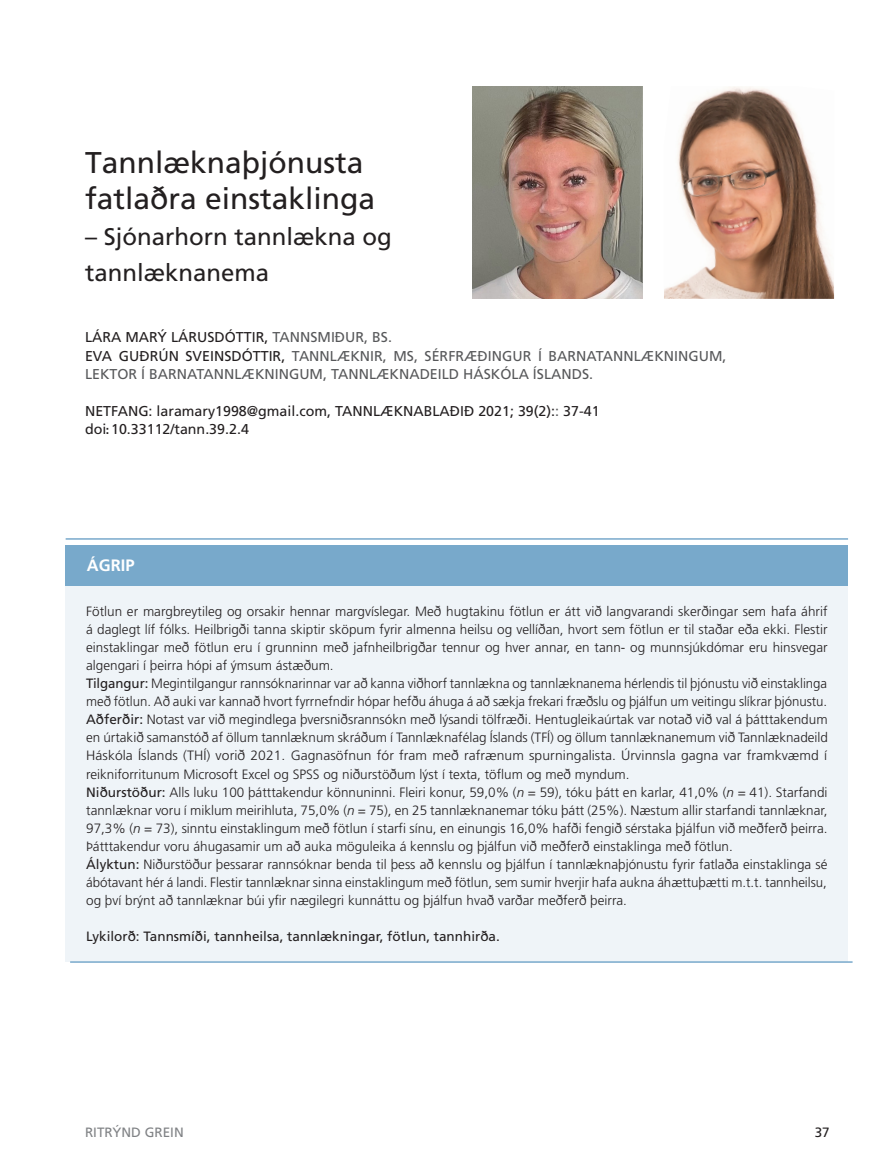
<style>
.page{position:relative;width:893px;height:1170px;background:#fff}
.page>*{position:absolute;margin:0;border:0;box-sizing:border-box;transform-origin:0 0}
.t1{font:30px/36px "Frutiger LT Std";color:#231f20}
.t2{font:24px/36px "Frutiger LT Std";color:#231f20}
.t3{font:700 16.5px "Frutiger LT Std";color:#fff}
.t4{font:14.25px/18.8px "Frutiger LT Std";color:#57585a}
.t5{font:14.25px/18px "Frutiger LT Std";color:#231f20}
.t6{font:300 13.5px/18px "Frutiger LT Std";color:#231f20}
.t7{font:13.5px "Frutiger LT Std";color:#231f20}
.t8{font:13.5px "Frutiger LT Std";color:#808285}
.s1{color:#231f20}
.s2{color:#57585a}
.s3{font-family:"Gadget";font-size:11.55px}
.s4{font-weight:400}
.s5{font-style:italic}
</style>
<div class="page">
<div style="left:66px;top:551px;width:782px;height:410px;background:#eff4f8"></div>
<hr style="left:66px;top:538px;width:782px;height:1px;background:#78a9cb">
<hr style="left:70px;top:961px;width:783px;height:1px;background:#78a9cb">
<div style="left:66px;top:544px;width:782px;height:41px;background:#78a9cb"></div>
<img style="left:664px;top:87px;width:170px;height:212px">
<img style="left:472px;top:86px;width:170px;height:213px">
<h1 class="t1" style="left:85px;top:145px;width:292px">Tannlæknaþjónusta fatlaðra einstaklinga</h1>
<h2 class="t2" style="left:85px;top:219px;width:308px">– Sjónarhorn tannlækna og tannlæknanema</h2>
<p class="t4" style="left:85px;top:327px;width:643px"><span class="s1">LÁRA MARÝ LÁRUSDÓTTIR,</span> TANNSMIÐUR, BS.<br><span class="s1">EVA GUÐRÚN SVEINSDÓTTIR,</span> TANNLÆKNIR, MS, SÉRFRÆÐINGUR Í BARNATANNLÆKNINGUM,<br>LEKTOR Í BARNATANNLÆKNINGUM, TANNLÆKNADEILD HÁSKÓLA ÍSLANDS.</p>
<p class="t5" style="left:85px;top:402px;width:516px">NETFANG: laramary1998@gmail.com, TANNLÆKNABLAÐIÐ 2021; 39(2):<span class="s2">:</span> 37-41 doi<span class="s3">:</span> 10.33112/tann.39.2.4</p>
<p class="t3" style="left:87px;top:555px;width:49px">ÁGRIP</p>
<p class="t6" style="left:86px;top:603px;width:743px">Fötlun er margbreytileg og orsakir hennar margvíslegar. Með hugtakinu fötlun er átt við langvarandi skerðingar sem hafa áhrif á daglegt líf fólks. Heilbrigði tanna skiptir sköpum fyrir almenna heilsu og vellíðan, hvort sem fötlun er til staðar eða ekki. Flestir einstaklingar með fötlun eru í grunninn með jafnheilbrigðar tennur og hver annar, en tann- og munnsjúkdómar eru hinsvegar algengari í þeirra hópi af ýmsum ástæðum.<br><span class="s4">Tilgangur:</span> Megintilgangur rannsóknarinnar var að kanna viðhorf tannlækna og tannlæknanema hérlendis til þjónustu við einstaklinga með fötlun. Að auki var kannað hvort fyrrnefndir hópar hefðu áhuga á að sækja frekari fræðslu og þjálfun um veitingu slíkrar þjónustu.<br><span class="s4">Aðferðir:</span> Notast var við megindlega þversniðsrannsókn með lýsandi tölfræði. Hentugleikaúrtak var notað við val á þátttakendum en úrtakið samanstóð af öllum tannlæknum skráðum í Tannlæknafélag Íslands (TFÍ) og öllum tannlæknanemum við Tannlæknadeild Háskóla Íslands (THÍ) vorið 2021. Gagnasöfnun fór fram með rafrænum spurningalista. Úrvinnsla gagna var framkvæmd í reikniforritunum Microsoft Excel og SPSS og niðurstöðum lýst í texta, töflum og með myndum.<br><span class="s4">Niðurstöður:</span> Alls luku 100 þátttakendur könnuninni. Fleiri konur, 59,0% (<span class="s5">n</span> = 59), tóku þátt en karlar, 41,0% (<span class="s5">n</span> = 41). Starfandi tannlæknar voru í miklum meirihluta, 75,0% (<span class="s5">n</span> = 75), en 25 tannlæknanemar tóku þátt (25%). Næstum allir starfandi tannlæknar, 97,3% (<span class="s5">n</span> = 73), sinntu einstaklingum með fötlun í starfi sínu, en einungis 16,0% hafði fengið sérstaka þjálfun við meðferð þeirra.<br>Þátttakendur voru áhugasamir um að auka möguleika á kennslu og þjálfun við meðferð einstaklinga með fötlun.<br><span class="s4">Ályktun:</span> Niðurstöður þessarar rannsóknar benda til þess að kennslu og þjálfun í tannlæknaþjónustu fyrir fatlaða einstaklinga sé ábótavant hér á landi. Flestir tannlæknar sinna einstaklingum með fötlun, sem sumir hverjir hafa aukna áhættuþætti m.t.t. tannheilsu, og því brýnt að tannlæknar búi yfir nægilegri kunnáttu og þjálfun hvað varðar meðferð þeirra.</p>
<p class="t7" style="left:86px;top:927px;width:415px">Lykilorð: Tannsmíði, tannheilsa, tannlækningar, fötlun, tannhirða.</p>
<p class="t8" style="left:85px;top:1124px;width:100px">RITRÝND GREIN</p>
<p class="t7" style="left:815px;top:1124px;width:17px">37</p>
</div>
